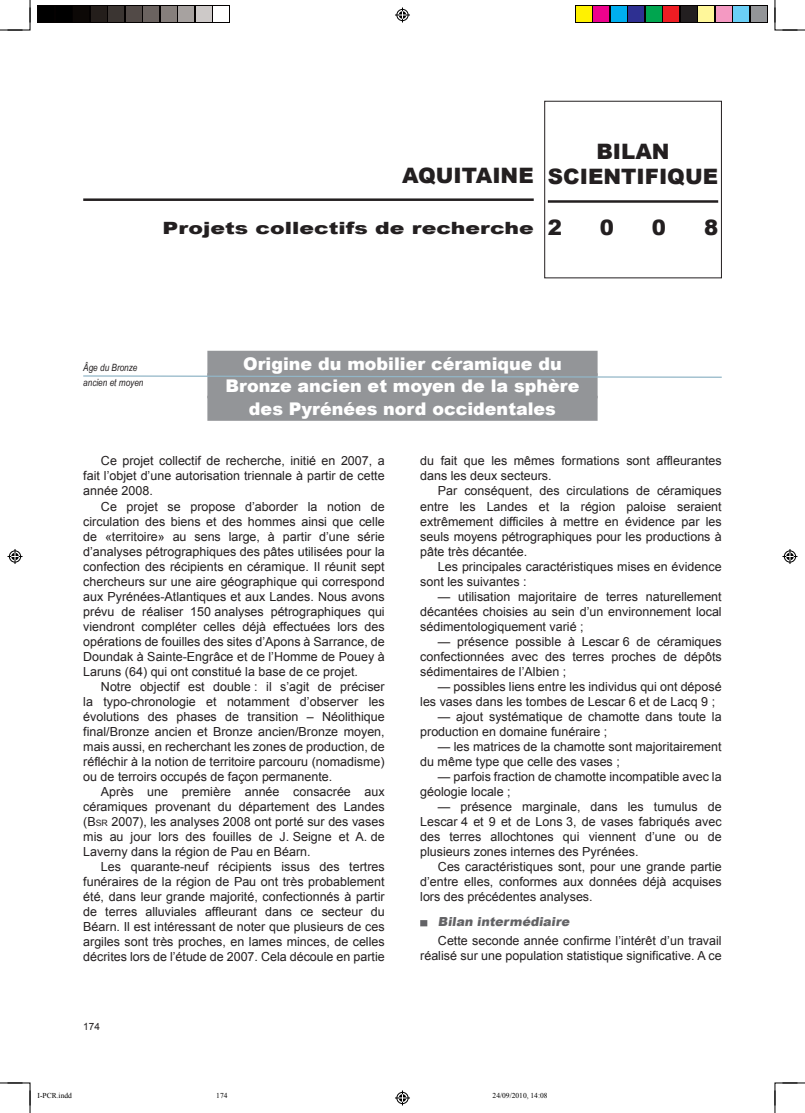
<style>
.page{position:relative;width:805px;height:1113px;background:#fff}
.page>*{position:absolute;margin:0;border:0;box-sizing:border-box;transform-origin:0 0}
.B_département{font:900 21.25px "Arial";color:#231f20}
.B_site{font:900 17.5px "Arial";color:#fff}
.B_titre_partie{font:900 16.88px "Arial";color:#231f20;scale:1.3 1}
.B_txt{font:12.5px/15px "Arial";color:#231f20;text-align:justify}
.B_ST2{font:900 12.5px "Arial";color:#636366}
.B_chrono_g{font:italic 10px "Arial Narrow";color:#231f20}
.t1{font:10px "Arial";color:#231f20}
.t2{font:7.5px "Times New Roman";color:#000}
.s1{font-size:8.75px}
</style>
<div class="page">
<div style="left:544px;top:101px;width:177px;height:177px;border:1px solid #231f20"></div>
<hr style="left:547px;top:200px;width:170px;height:3px;background:#231f20">
<hr style="left:83px;top:198px;width:450px;height:3px;background:#231f20">
<div style="left:207px;top:351px;width:390px;height:25px;background:#939598"></div>
<div style="left:207px;top:373px;width:390px;height:25px;background:#939598"></div>
<div style="left:207px;top:396px;width:390px;height:25px;background:#939598"></div>
<svg style="left:83px;top:375px;width:639px;height:3px"></svg>
<div style="left:420px;top:920px;width:7px;height:6px;background:#636366"></div>
<svg style="left:38px;top:5px;width:192px;height:17px"></svg>
<div style="left:39px;top:6px;width:15px;height:15px;background:#000"></div>
<div style="left:56px;top:6px;width:15px;height:15px;background:#000"></div>
<div style="left:74px;top:6px;width:15px;height:15px;background:#0c0806"></div>
<div style="left:91px;top:6px;width:15px;height:15px;background:#241e1b"></div>
<div style="left:109px;top:6px;width:15px;height:15px;background:#3b3532"></div>
<div style="left:126px;top:6px;width:15px;height:15px;background:#524a47"></div>
<div style="left:144px;top:6px;width:15px;height:15px;background:#6b6360"></div>
<div style="left:161px;top:6px;width:15px;height:15px;background:#867f7c"></div>
<div style="left:179px;top:6px;width:15px;height:15px;background:#a7a2a0"></div>
<div style="left:196px;top:6px;width:15px;height:15px;background:#cdc9c8"></div>
<div style="left:214px;top:6px;width:15px;height:15px;background:#fff"></div>
<svg style="left:575px;top:5px;width:192px;height:17px"></svg>
<div style="left:575px;top:6px;width:15px;height:15px;background:#fff101"></div>
<div style="left:593px;top:6px;width:15px;height:15px;background:#ed028c"></div>
<div style="left:610px;top:6px;width:15px;height:15px;background:#00aeef"></div>
<div style="left:628px;top:6px;width:15px;height:15px;background:#2e3092"></div>
<div style="left:645px;top:6px;width:15px;height:15px;background:#00a54f"></div>
<div style="left:663px;top:6px;width:15px;height:15px;background:#ee1d23"></div>
<div style="left:680px;top:6px;width:15px;height:15px;background:#231f20"></div>
<div style="left:698px;top:6px;width:15px;height:15px;background:#fff79a"></div>
<div style="left:715px;top:6px;width:15px;height:15px;background:#f499c2"></div>
<div style="left:733px;top:6px;width:15px;height:15px;background:#6bcff6"></div>
<div style="left:750px;top:6px;width:15px;height:15px;background:#939598"></div>
<svg style="left:0;top:0;width:31px;height:31px"></svg>
<svg style="left:774px;top:0;width:30px;height:31px"></svg>
<svg style="left:0;top:1082px;width:31px;height:30px"></svg>
<svg style="left:774px;top:1082px;width:30px;height:30px"></svg>
<svg style="left:395px;top:8px;width:15px;height:14px"></svg>
<svg style="left:395px;top:1090px;width:15px;height:15px"></svg>
<svg style="left:8px;top:549px;width:14px;height:15px"></svg>
<svg style="left:782px;top:549px;width:15px;height:15px"></svg>
<p class="B_département" style="left:402px;top:159px;width:133px">AQUITAINE</p>
<p class="B_titre_partie" style="left:162px;top:215px;width:287px">Projets collectifs de recherche</p>
<p class="B_département" style="left:596px;top:136px;width:75px">BILAN</p>
<p class="B_département" style="left:547px;top:161px;width:171px">SCIENTIFIQUE</p>
<p class="B_département" style="left:547px;top:212px;width:16px">2</p>
<p class="B_département" style="left:599px;top:212px;width:16px">0</p>
<p class="B_département" style="left:651px;top:212px;width:16px">0</p>
<p class="B_département" style="left:703px;top:212px;width:16px">8</p>
<p class="B_site" style="left:243px;top:350px;width:320px">Origine du mobilier céramique du</p>
<p class="B_site" style="left:225px;top:373px;width:355px">Bronze ancien et moyen de la sphère</p>
<p class="B_site" style="left:249px;top:395px;width:308px">des Pyrénées nord occidentales</p>
<p class="B_txt" style="left:83px;top:453px;width:303px;text-indent:18px">Ce projet collectif de recherche, initié en 2007, a fait l’objet d’une autorisation triennale à partir de cette année 2008.</p>
<p class="B_txt" style="left:83px;top:498px;width:303px;text-indent:18px">Ce projet se propose d’aborder la notion de circulation des biens et des hommes ainsi que celle de «territoire» au sens large, à partir d’une série d’analyses pétrographiques des pâtes utilisées pour la confection des récipients en céramique. Il réunit sept chercheurs sur une aire géographique qui correspond aux Pyrénées-Atlantiques et aux Landes. Nous avons prévu de réaliser 150 analyses pétrographiques qui viendront compléter celles déjà effectuées lors des opérations de fouilles des sites d’Apons à Sarrance, de Doundak à Sainte-Engrâce et de l’Homme de Pouey à Laruns (64) qui ont constitué la base de ce projet.</p>
<p class="B_txt" style="left:83px;top:678px;width:303px;text-indent:18px">Notre objectif est double : il s’agit de préciser la typo-chronologie et notamment d’observer les évolutions des phases de transition – Néolithique final/Bronze ancien et Bronze ancien/Bronze moyen, mais aussi, en recherchant les zones de production, de réfléchir à la notion de territoire parcouru (nomadisme) ou de terroirs occupés de façon permanente.</p>
<p class="B_txt" style="left:83px;top:783px;width:303px;text-indent:18px">Après une première année consacrée aux céramiques provenant du département des Landes (B<span class="s1">SR</span> 2007), les analyses 2008 ont porté sur des vases mis au jour lors des fouilles de J. Seigne et A. de Laverny dans la région de Pau en Béarn.</p>
<p class="B_txt" style="left:83px;top:858px;width:303px;text-indent:18px">Les quarante-neuf récipients issus des tertres funéraires de la région de Pau ont très probablement été, dans leur grande majorité, confectionnés à partir de terres alluviales affleurant dans ce secteur du Béarn. Il est intéressant de noter que plusieurs de ces argiles sont très proches, en lames minces, de celles décrites lors de l’étude de 2007. Cela découle en partie</p>
<p class="B_chrono_g" style="left:83px;top:360px;width:56px">Âge du Bronze</p>
<p class="B_chrono_g" style="left:83px;top:375px;width:62px">ancien et moyen</p>
<p class="B_txt" style="left:420px;top:453px;width:303px">du fait que les mêmes formations sont affleurantes dans les deux secteurs.</p>
<p class="B_txt" style="left:420px;top:483px;width:303px;text-indent:18px">Par conséquent, des circulations de céramiques entre les Landes et la région paloise seraient extrêmement difficiles à mettre en évidence par les seuls moyens pétrographiques pour les productions à pâte très décantée.</p>
<p class="B_txt" style="left:420px;top:558px;width:303px;text-indent:18px">Les principales caractéristiques mises en évidence sont les suivantes :</p>
<p class="B_txt" style="left:420px;top:588px;width:303px;text-indent:18px">— utilisation majoritaire de terres naturellement décantées choisies au sein d’un environnement local sédimentologiquement varié ;</p>
<p class="B_txt" style="left:420px;top:633px;width:303px;text-indent:18px">— présence possible à Lescar 6 de céramiques confectionnées avec des terres proches de dépôts sédimentaires de l’Albien ;</p>
<p class="B_txt" style="left:420px;top:678px;width:303px;text-indent:18px">— possibles liens entre les individus qui ont déposé les vases dans les tombes de Lescar 6 et de Lacq 9 ;</p>
<p class="B_txt" style="left:420px;top:708px;width:303px;text-indent:18px">— ajout systématique de chamotte dans toute la production en domaine funéraire ;</p>
<p class="B_txt" style="left:420px;top:738px;width:303px;text-indent:18px">— les matrices de la chamotte sont majoritairement du même type que celle des vases ;</p>
<p class="B_txt" style="left:420px;top:768px;width:303px;text-indent:18px">— parfois fraction de chamotte incompatible avec la géologie locale ;</p>
<p class="B_txt" style="left:420px;top:798px;width:303px;text-indent:18px">— présence marginale, dans les tumulus de Lescar 4 et 9 et de Lons 3, de vases fabriqués avec des terres allochtones qui viennent d’une ou de plusieurs zones internes des Pyrénées.</p>
<p class="B_txt" style="left:420px;top:858px;width:303px;text-indent:18px">Ces caractéristiques sont, pour une grande partie d’entre elles, conformes aux données déjà acquises lors des précédentes analyses.</p>
<p class="B_ST2" style="left:437px;top:912px;width:135px">Bilan intermédiaire</p>
<p class="B_txt" style="left:420px;top:933px;width:303px;text-align:right">Cette seconde année confirme l’intérêt d’un travail réalisé sur une population statistique significative. A ce</p>
<p class="t1" style="left:83px;top:1019px;width:18px">174</p>
<p class="t2" style="left:38px;top:1090px;width:36px">I-PCR.indd</p>
<p class="t2" style="left:216px;top:1090px;width:13px">174</p>
<p class="t2" style="left:492px;top:1090px;width:57px">24/09/2010, 14:08</p>
</div>
